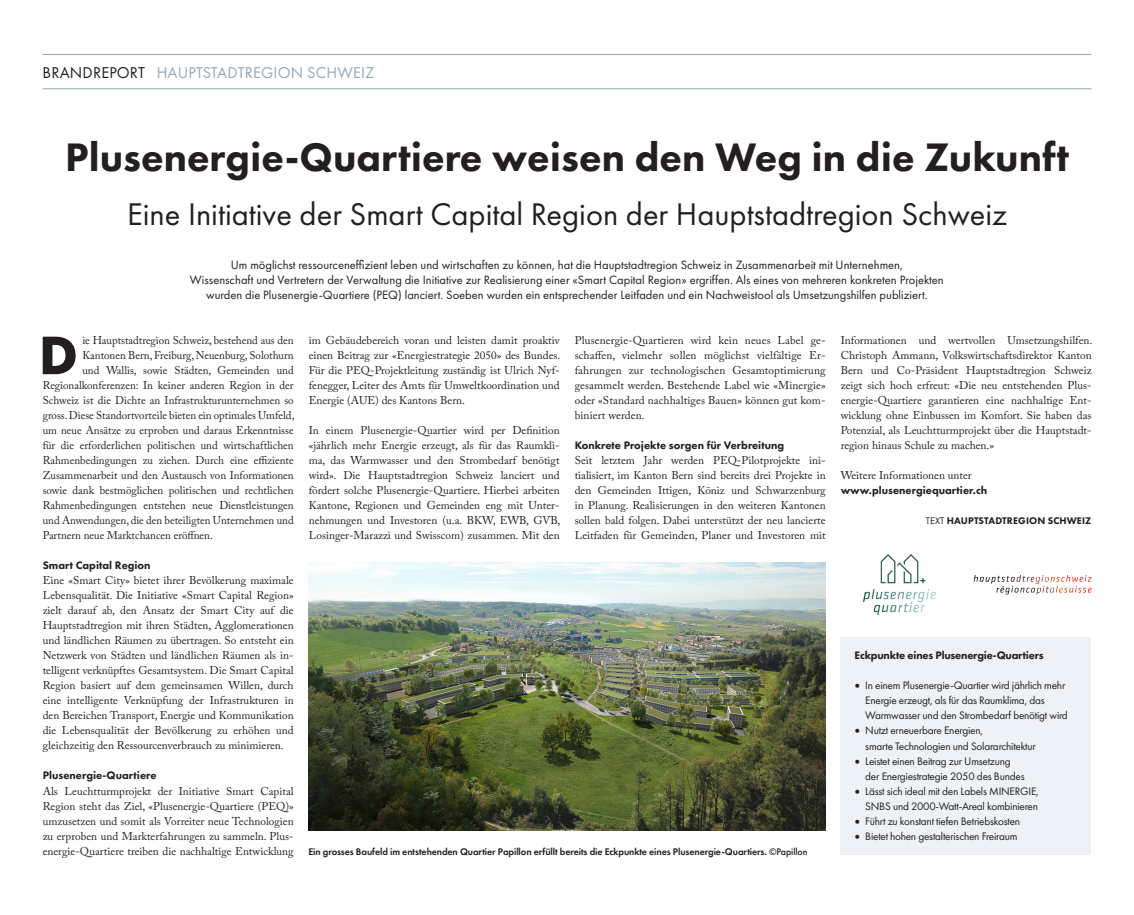
<style>
.page{position:relative;width:1134px;height:915px;background:#fff}
.page>*{position:absolute;margin:0;border:0;box-sizing:border-box;transform-origin:0 0}
.Main_First_Paragraph{font:700 56.25px "Futura PT";color:#231f20}
.Titles{font:800 41.25px "Futura PT";color:#231f20}
.Titles-2{font:32.5px "Futura PT";color:#231f20}
.t1{font:16.25px "Futura PT";letter-spacing:.01em;color:#95a9b4}
.Intro{font:12.5px/15px "Futura PT";color:#231f20;text-align:center}
.Main_Article{font:11.25px/15px "Adobe Caslon Pro";color:#231f20;text-align:justify}
.Main_First_Paragraph-2{font:11.25px "Adobe Caslon Pro";color:#231f20}
.t2{font:11.25px/15px "Futura PT";letter-spacing:-.02em;color:#231f20}
.Question{font:800 11.25px "Futura PT";color:#231f20}
.Question-2{font:800 11.25px "Futura PT";letter-spacing:-.02em;color:#231f20}
.t3{font:600 10px "Futura PT";letter-spacing:-.01em;color:#231f20}
.t4{font:800 10px "Futura PT";letter-spacing:.01em;color:#231f20}
.s1{color:#231f20}
.s2{font-weight:500}
.s3{font-weight:400}
.s4{font-family:"Minion Pro";font-size:15px}
</style>
<div class="page">
<hr style="left:43px;top:54px;width:1048px;height:1px;background:#95a9b4">
<hr style="left:43px;top:88px;width:1048px;height:1px;background:#95a9b4">
<div style="left:840px;top:636px;width:251px;height:218px;background:#ecf2f5"></div>
<img style="left:864px;top:554px;width:71px;height:60px">
<svg style="left:974px;top:575px;width:118px;height:19px"></svg>
<img style="left:309px;top:562px;width:517px;height:268px">
<p class="t1" style="left:43px;top:63px;width:333px"><span class="s1">BRANDREPORT</span> HAUPTSTADTREGION SCHWEIZ</p>
<p class="Titles" style="left:65px;top:131px;width:1005px">Plusenergie-Quartiere weisen den Weg in die Zukunft</p>
<p class="Titles-2" style="left:127px;top:195px;width:882px">Eine Initiative der Smart Capital Region der Hauptstadtregion Schweiz</p>
<p class="Intro" style="left:190px;top:257px;width:755px">Um möglichst ressourceneffizient leben und wirtschaften zu können, hat die Hauptstadtregion Schweiz in Zusammenarbeit mit Unternehmen,<br>Wissenschaft und Vertretern der Verwaltung die Initiative zur Realisierung einer «Smart Capital Region» ergriffen. Als eines von mehreren konkreten Projekten wurden die Plusenergie-Quartiere (PEQ) lanciert. Soeben wurden ein entsprechender Leitfaden und ein Nachweistool als Umsetzungshilfen publiziert.</p>
<p class="Main_First_Paragraph" style="left:39px;top:319px;width:41px">D</p>
<p class="Main_First_Paragraph-2" style="left:82px;top:333px;width:213px">ie Hauptstadtregion Schweiz, bestehend aus den</p>
<p class="Main_First_Paragraph-2" style="left:82px;top:348px;width:213px">Kantonen Bern, Freiburg, Neuenburg, Solothurn</p>
<p class="Main_First_Paragraph-2" style="left:82px;top:363px;width:213px">und Wallis, sowie Städten, Gemeinden und</p>
<p class="Main_First_Paragraph-2" style="left:43px;top:378px;width:252px">Regionalkonferenzen: In keiner anderen Region in der</p>
<p class="Main_First_Paragraph-2" style="left:43px;top:393px;width:252px">Schweiz ist die Dichte an Infrastrukturunternehmen so</p>
<p class="Main_First_Paragraph-2" style="left:43px;top:408px;width:253px">gross. Diese Standortvorteile bieten ein optimales Umfeld,</p>
<p class="Main_First_Paragraph-2" style="left:43px;top:423px;width:252px">um neue Ansätze zu erproben und daraus Erkenntnisse</p>
<p class="Main_First_Paragraph-2" style="left:43px;top:438px;width:252px">für die erforderlichen politischen und wirtschaftlichen</p>
<p class="Main_First_Paragraph-2" style="left:43px;top:453px;width:252px">Rahmenbedingungen zu ziehen. Durch eine effiziente</p>
<p class="Main_First_Paragraph-2" style="left:43px;top:468px;width:252px">Zusammenarbeit und den Austausch von Informationen</p>
<p class="Main_First_Paragraph-2" style="left:43px;top:483px;width:252px">sowie dank bestmöglichen politischen und rechtlichen</p>
<p class="Main_First_Paragraph-2" style="left:43px;top:498px;width:252px">Rahmenbedingungen entstehen neue Dienstleistungen</p>
<p class="Main_First_Paragraph-2" style="left:43px;top:513px;width:252px">und Anwendungen, die den beteiligten Unternehmen und</p>
<p class="Main_First_Paragraph-2" style="left:43px;top:528px;width:172px">Partnern neue Marktchancen eröffnen.</p>
<p class="Question" style="left:43px;top:558px;width:109px">Smart Capital Region</p>
<p class="Main_Article" style="left:43px;top:573px;width:252px">Eine «Smart City» bietet ihrer Bevölkerung maximale Lebensqualität. Die Initiative «Smart Capital Region» zielt darauf ab, den Ansatz der Smart City auf die Hauptstadtregion mit ihren Städten, Agglomerationen und ländlichen Räumen zu übertragen. So entsteht ein Netzwerk von Städten und ländlichen Räumen als in&shy;telligent verknüpftes Gesamtsystem. Die Smart Capital Region basiert auf dem gemeinsamen Willen, durch eine intelligente Verknüpfung der Infrastrukturen in den Bereichen Transport, Energie und Kommunikation die Lebensqualität der Bevölkerung zu erhöhen und gleichzeitig den Ressourcenverbrauch zu minimieren.</p>
<p class="Question" style="left:43px;top:768px;width:115px">Plusenergie-Quartiere</p>
<p class="Main_Article" style="left:43px;top:782px;width:252px">Als Leuchtturmprojekt der Initiative Smart Capital Region steht das Ziel, «Plusenergie-Quartiere (PEQ)» umzusetzen und somit als Vorreiter neue Technologien zu erproben und Markterfahrungen zu sammeln. Plus&shy;energie-Quartiere treiben die nachhaltige Entwicklung</p>
<p class="Main_Article" style="left:309px;top:332px;width:253px">im Gebäudebereich voran und leisten damit proaktiv einen Beitrag zur «Energiestrategie 2050» des Bundes.<br>Für die PEQ-Projektleitung zuständig ist Ulrich Nyf&shy;fenegger, Leiter des Amts für Umweltkoordination und Energie (AUE) des Kantons Bern.</p>
<p class="Main_Article" style="left:309px;top:422px;width:253px">In einem Plusenergie-Quartier wird per Definition «jährlich mehr Energie erzeugt, als für das Raumkli&shy;ma, das Warmwasser und den Strombedarf benötigt wird». Die Hauptstadtregion Schweiz lanciert und fördert solche Plusenergie-Quartiere. Hierbei arbeiten Kantone, Regionen und Gemeinden eng mit Unter&shy;nehmungen und Investoren (u.a. BKW, EWB, GVB, Losinger-Marazzi und Swisscom) zusammen. Mit den</p>
<p class="Main_Article" style="left:575px;top:332px;width:252px">Plusenergie-Quartieren wird kein neues Label ge&shy;schaffen, vielmehr sollen möglichst vielfältige Er&shy;fahrungen zur technologischen Gesamtoptimierung gesammelt werden. Bestehende Label wie «Minergie» oder «Standard nachhaltiges Bauen» können gut kom&shy;biniert werden.</p>
<p class="Question" style="left:575px;top:438px;width:211px">Konkrete Projekte sorgen für Verbreitung</p>
<p class="Main_Article" style="left:575px;top:452px;width:252px">Seit letztem Jahr werden PEQ-Pilotprojekte ini&shy;tialisiert, im Kanton Bern sind bereits drei Projekte in den Gemeinden Ittigen, Köniz und Schwarzenburg in Planung. Realisierungen in den weiteren Kantonen sollen bald folgen. Dabei unterstützt der neu lancierte Leitfaden für Gemeinden, Planer und Investoren mit</p>
<p class="t3" style="left:308px;top:844px;width:500px">Ein grosses Baufeld im entstehenden Quartier Papillon erfüllt bereits die Eckpunkte eines Plusenergie-Quartiers. <span class="s2">©Papillon</span></p>
<p class="Main_Article" style="left:841px;top:332px;width:253px">Informationen und wertvollen Umsetzungshilfen.<br>Christoph Ammann, Volkswirtschaftsdirektor Kanton Bern und Co-Präsident Hauptstadtregion Schweiz zeigt sich hoch erfreut: «Die neu entstehenden Plus&shy;energie-Quartiere garantieren eine nachhaltige Ent&shy;wicklung ohne Einbussen im Komfort. Sie haben das Potenzial, als Leuchtturmprojekt über die Hauptstadt&shy;region hinaus Schule zu machen.»</p>
<p class="Main_Article" style="left:841px;top:467px;width:133px">Weitere Informationen unter</p>
<p class="Question" style="left:841px;top:483px;width:148px">www.plusenergiequartier.ch</p>
<p class="t4" style="left:926px;top:514px;width:167px"><span class="s3">TEXT</span> HAUPTSTADTREGION SCHWEIZ</p>
<p class="Question-2" style="left:855px;top:648px;width:191px">Eckpunkte eines Plusenergie-Quartiers</p>
<p class="t2" style="left:865px;top:678px;width:204px;text-indent:-11px"><span class="s4">•</span> In einem Plusenergie-Quartier wird jährlich mehr<br>Energie erzeugt, als für das Raumklima, das<br>Warmwasser und den Strombedarf benötigt wird</p>
<p class="t2" style="left:865px;top:723px;width:172px;text-indent:-11px"><span class="s4">•</span> Nutzt erneuerbare Energien,<br>smarte Technologien und Solararchitektur</p>
<p class="t2" style="left:865px;top:753px;width:161px;text-indent:-11px"><span class="s4">•</span> Leistet einen Beitrag zur Umsetzung der Energiestrategie 2050 des Bundes</p>
<p class="t2" style="left:855px;top:783px;width:186px;text-align:right"><span class="s4">•</span> Lässt sich ideal mit den Labels MINERGIE,<br>SNBS und 2000-Watt-Areal kombinieren</p>
<p class="t2" style="left:855px;top:813px;width:167px"><span class="s4">•</span> Führt zu konstant tiefen Betriebskosten</p>
<p class="t2" style="left:855px;top:828px;width:164px"><span class="s4">•</span> Bietet hohen gestalterischen Freiraum</p>
</div>
